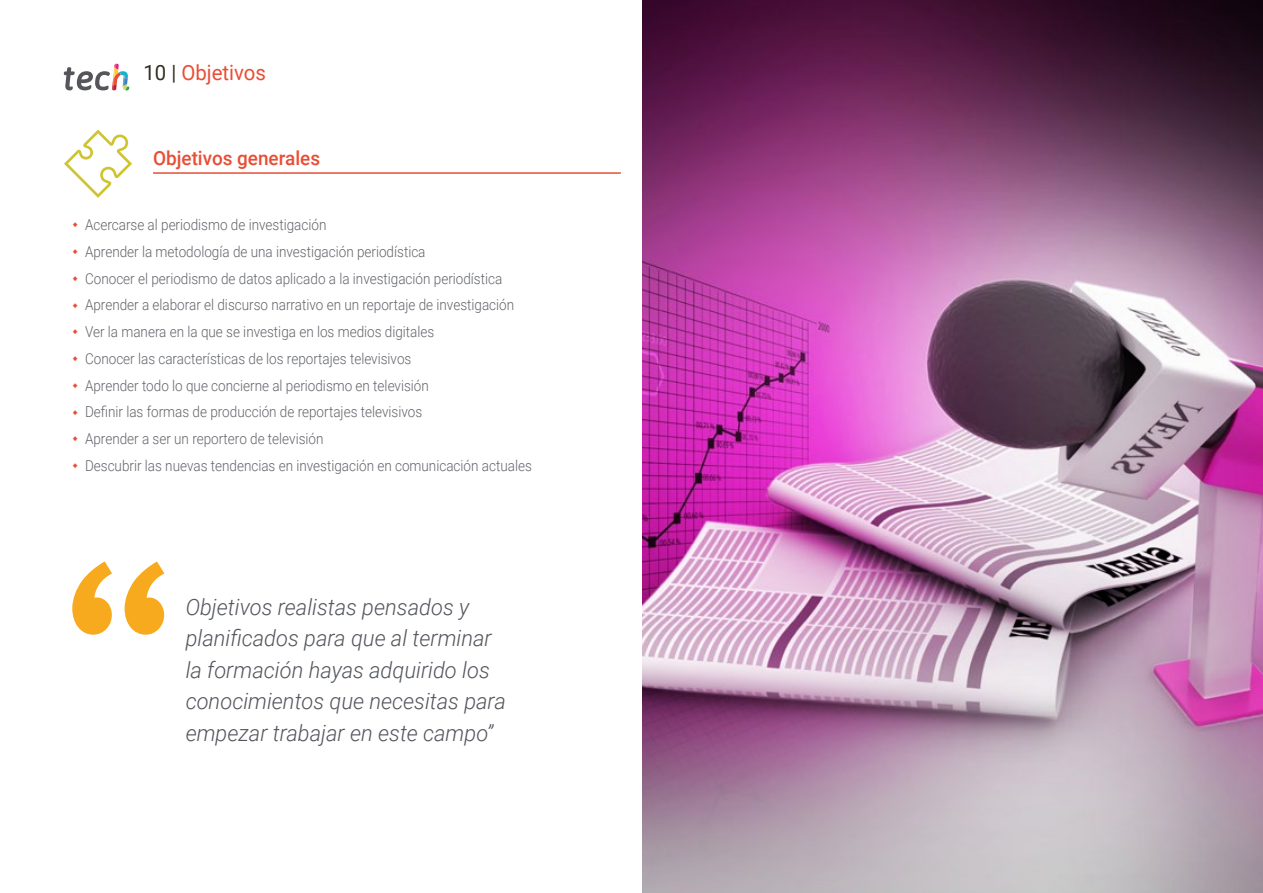
<style>
.page{position:relative;width:1263px;height:893px;background:#fff}
.page>*{position:absolute;margin:0;border:0;box-sizing:border-box;transform-origin:0 0}
.t1{font:italic 300 22.5px/31.5px "Roboto";color:#52555b}
.t2{font:21px "Roboto";color:#e94d35}
.t3{font:500 19.5px "Roboto";color:#e94d35}
.t4{font:300 15px/26.7px "Roboto";color:#61646a;scale:.9 1}
.s1{color:#312e20}
</style>
<div class="page">
<hr style="left:153px;top:173px;width:468px;height:1px;background:#e94d35">
<svg style="left:64px;top:130px;width:68px;height:68px"></svg>
<svg style="left:64px;top:64px;width:65px;height:27px"></svg>
<svg style="left:72px;top:561px;width:92px;height:74px"></svg>
<img style="left:642px;top:0;width:621px;height:893px">
<h2 class="t2" style="left:144px;top:57px;width:124px"><span class="s1">10 |</span> Objetivos</h2>
<h3 class="t3" style="left:153px;top:144px;width:169px">Objetivos generales</h3>
<p class="t4" style="left:85px;top:211px;width:498px">Acercarse al periodismo de investigación<br>Aprender la metodología de una investigación periodística<br>Conocer el periodismo de datos aplicado a la investigación periodística Aprender a elaborar el discurso narrativo en un reportaje de investigación Ver la manera en la que se investiga en los medios digitales<br>Conocer las características de los reportajes televisivos<br>Aprender todo lo que concierne al periodismo en televisión<br>Definir las formas de producción de reportajes televisivos<br>Aprender a ser un reportero de televisión<br>Descubrir las nuevas tendencias en investigación en comunicación actuales</p>
<h1 class="t1" style="left:186px;top:590px;width:322px">Objetivos realistas pensados y planificados para que al terminar la formación hayas adquirido los conocimientos que necesitas para empezar trabajar en este campo”</h1>
</div>
